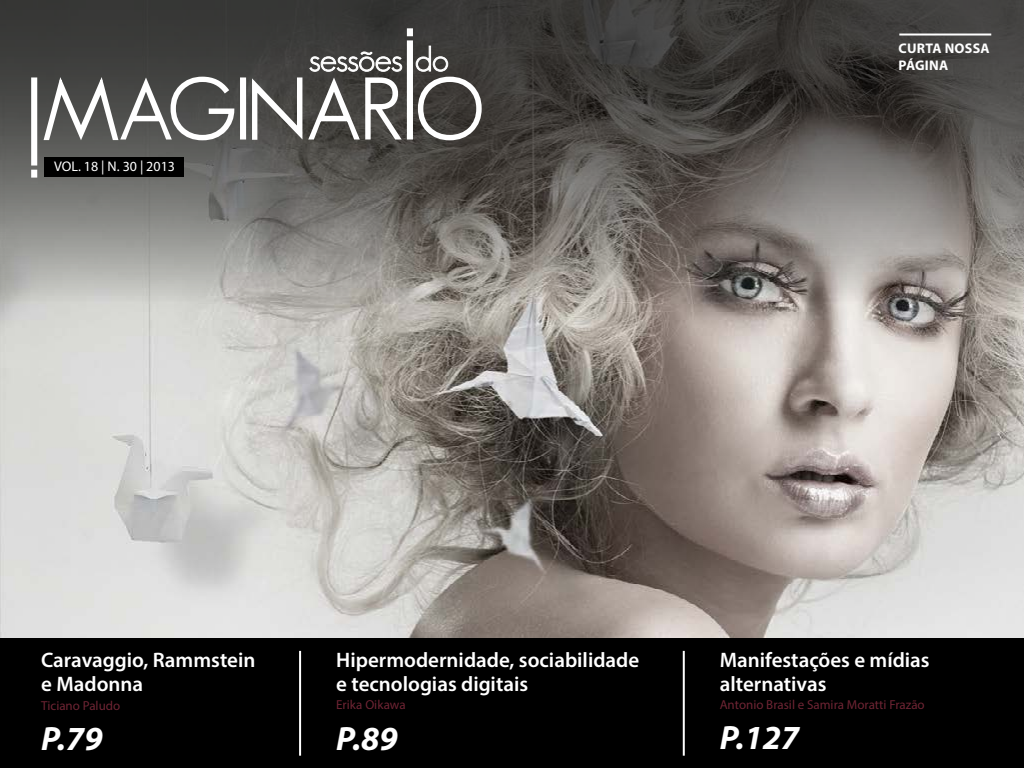
<style>
.page{position:relative;width:1024px;height:768px;background:#fff}
.page>*{position:absolute;margin:0;border:0;box-sizing:border-box;transform-origin:0 0}
.t1{font:italic 700 33.8px "Myriad Pro";color:#fff}
.t2{font:600 21px/24px "Myriad Pro";color:#fff}
.t3{font:14px "Myriad Pro";color:#fff}
.t4{font:700 14px/17px "Myriad Pro";letter-spacing:.02em;color:#fff}
.t5{font:13px "Myriad Pro";color:#6e2433}
</style>
<div class="page">
<img style="left:0;top:302px;width:1024px;height:336px">
<svg style="left:0;top:0;width:1024px;height:302px;background:#64615e"></svg>
<div style="left:0;top:638px;width:1024px;height:130px;background:#000"></div>
<svg style="left:42px;top:74px;width:193px;height:69px"></svg>
<div style="left:240px;top:77px;width:6px;height:63px;background:#fff"></div>
<div style="left:407px;top:40px;width:6px;height:100px;background:#fff"></div>
<svg style="left:31px;top:77px;width:6px;height:89px"></svg>
<div style="left:407px;top:28px;width:6px;height:8px;background:#fff;border:2px solid #fff"></div>
<svg style="left:31px;top:170px;width:6px;height:8px"></svg>
<svg style="left:251px;top:51px;width:153px;height:91px"></svg>
<svg style="left:415px;top:45px;width:68px;height:96px"></svg>
<div style="left:45px;top:157px;width:139px;height:20px;background:#000"></div>
<hr style="left:299px;top:651px;width:2px;height:105px;background:#fff">
<hr style="left:683px;top:651px;width:2px;height:105px;background:#fff">
<hr style="left:899px;top:34px;width:92px;height:2px;background:#fff">
<p class="t3" style="left:54px;top:158px;width:123px">VOL. 18 | N. 30 | 2013</p>
<p class="t4" style="left:898px;top:40px;width:93px">CURTA NOSSA<br>PÁGINA</p>
<p class="t2" style="left:41px;top:648px;width:216px">Caravaggio, Rammstein e Madonna</p>
<p class="t5" style="left:41px;top:698px;width:81px">Ticiano Paludo</p>
<h1 class="t1" style="left:41px;top:717px;width:63px">P.79</h1>
<p class="t2" style="left:336px;top:647px;width:305px">Hipermodernidade, sociabilidade e tecnologias digitais</p>
<p class="t5" style="left:336px;top:697px;width:71px">Erika Oikawa</p>
<h1 class="t1" style="left:336px;top:716px;width:63px">P.89</h1>
<p class="t2" style="left:720px;top:647px;width:211px">Manifestações e mídias alternativas</p>
<p class="t5" style="left:720px;top:697px;width:207px">Antonio Brasil e Samira Moratti Frazão</p>
<h1 class="t1" style="left:720px;top:716px;width:81px">P.127</h1>
</div>
